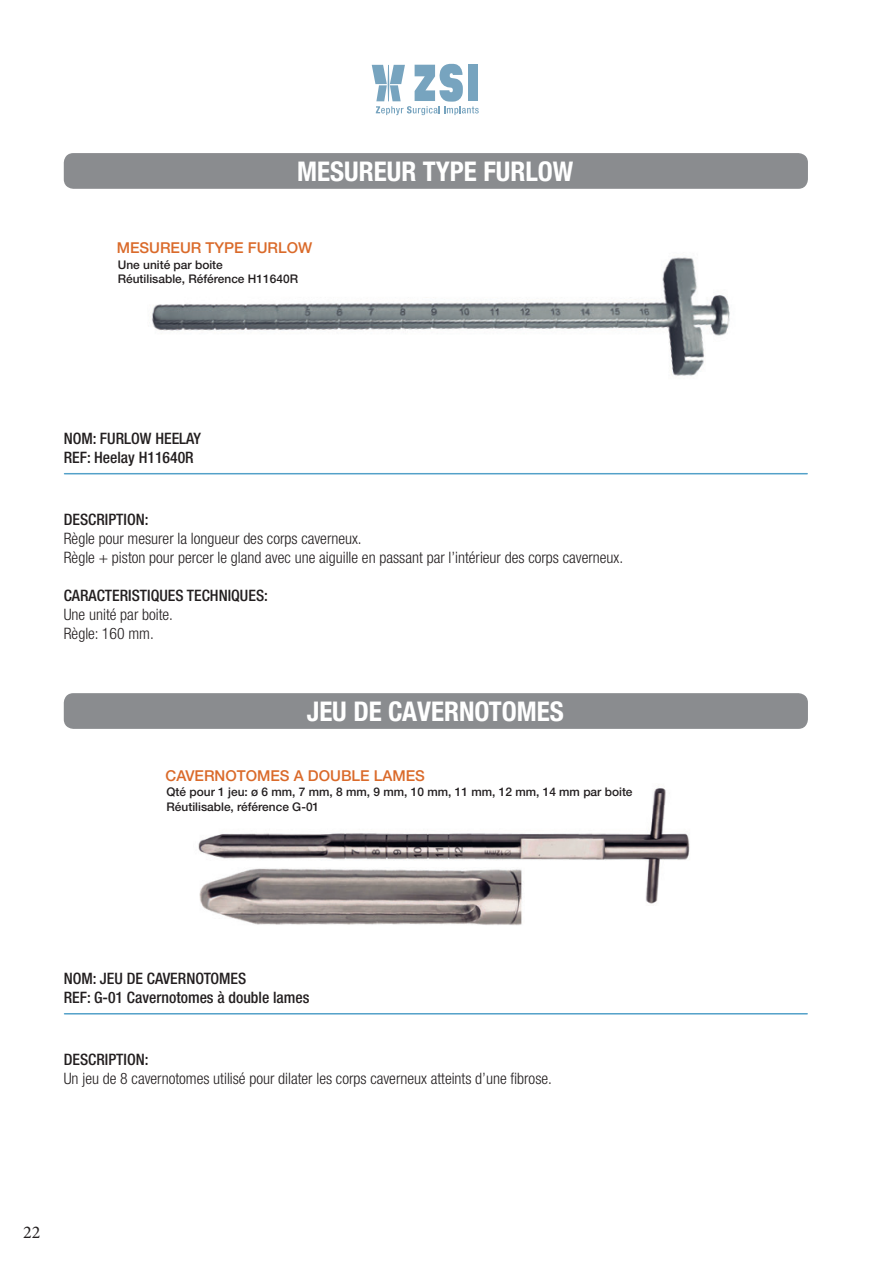
<style>
.page{position:relative;width:893px;height:1263px;background:#fff}
.page>*{position:absolute;margin:0;border:0;box-sizing:border-box;transform-origin:0 0}
.t1{font:700 condensed 27px "Helvetica Neue LT Com";color:#fff}
.t2{font:18px "Minion Pro";color:#231f20}
.t3{font:300 condensed 15.75px/18.9px "Helvetica Neue LT Std";color:#231f20}
.t4{font:500 condensed 15.75px/18.9px "Helvetica Neue LT Std";color:#231f20}
.t5{font:500 15px "Helvetica Neue LT Std";color:#da6a2a}
.t6{font:500 11.85px/14.2px "Helvetica Neue LT Std";color:#231f20}
</style>
<div class="page">
<svg style="left:372px;top:64px;width:107px;height:51px"></svg>
<div style="left:64px;top:153px;width:744px;height:36px;background:#8a8c8f;border-radius:10px"></div>
<div style="left:64px;top:693px;width:744px;height:36px;background:#8a8c8f;border-radius:10px"></div>
<hr style="left:65px;top:473px;width:742px;height:1px;background:#53a1c9">
<hr style="left:65px;top:1013px;width:742px;height:1px;background:#53a1c9">
<img style="left:152px;top:257px;width:578px;height:119px">
<img style="left:198px;top:788px;width:492px;height:137px">
<div style="left:107px;top:236px;width:200px;height:58px;background:#fff"></div>
<div style="left:156px;top:763px;width:387px;height:58px;background:#fff"></div>
<h1 class="t1" style="left:297px;top:155px;width:278px">MESUREUR TYPE FURLOW</h1>
<p class="t5" style="left:117px;top:239px;width:197px">MESUREUR TYPE FURLOW</p>
<p class="t6" style="left:118px;top:257px;width:182px">Une unité par boite<br>Réutilisable, Référence H11640R</p>
<p class="t4" style="left:64px;top:429px;width:139px">NOM: FURLOW HEELAY<br>REF: Heelay H11640R</p>
<p class="t4" style="left:64px;top:510px;width:86px">DESCRIPTION:</p>
<p class="t3" style="left:64px;top:529px;width:561px">Règle pour mesurer la longueur des corps caverneux.<br>Règle + piston pour percer le gland avec une aiguille en passant par l’intérieur des corps caverneux.</p>
<p class="t4" style="left:64px;top:586px;width:206px">CARACTERISTIQUES TECHNIQUES:</p>
<p class="t3" style="left:64px;top:605px;width:111px">Une unité par boite.<br>Règle: 160 mm.</p>
<h1 class="t1" style="left:307px;top:695px;width:259px">JEU DE CAVERNOTOMES</h1>
<p class="t5" style="left:166px;top:767px;width:261px">CAVERNOTOMES A DOUBLE LAMES</p>
<p class="t6" style="left:167px;top:785px;width:467px">Qté pour 1 jeu: ø 6 mm, 7 mm, 8 mm, 9 mm, 10 mm, 11 mm, 12 mm, 14 mm par boite<br>Réutilisable, référence G-01</p>
<p class="t4" style="left:64px;top:969px;width:247px">NOM: JEU DE CAVERNOTOMES<br>REF: G-01 Cavernotomes à double lames</p>
<p class="t4" style="left:64px;top:1050px;width:86px">DESCRIPTION:</p>
<p class="t3" style="left:64px;top:1069px;width:490px">Un jeu de 8 cavernotomes utilisé pour dilater les corps caverneux atteints d’une fibrose.</p>
<p class="t2" style="left:23px;top:1220px;width:19px">22</p>
</div>
